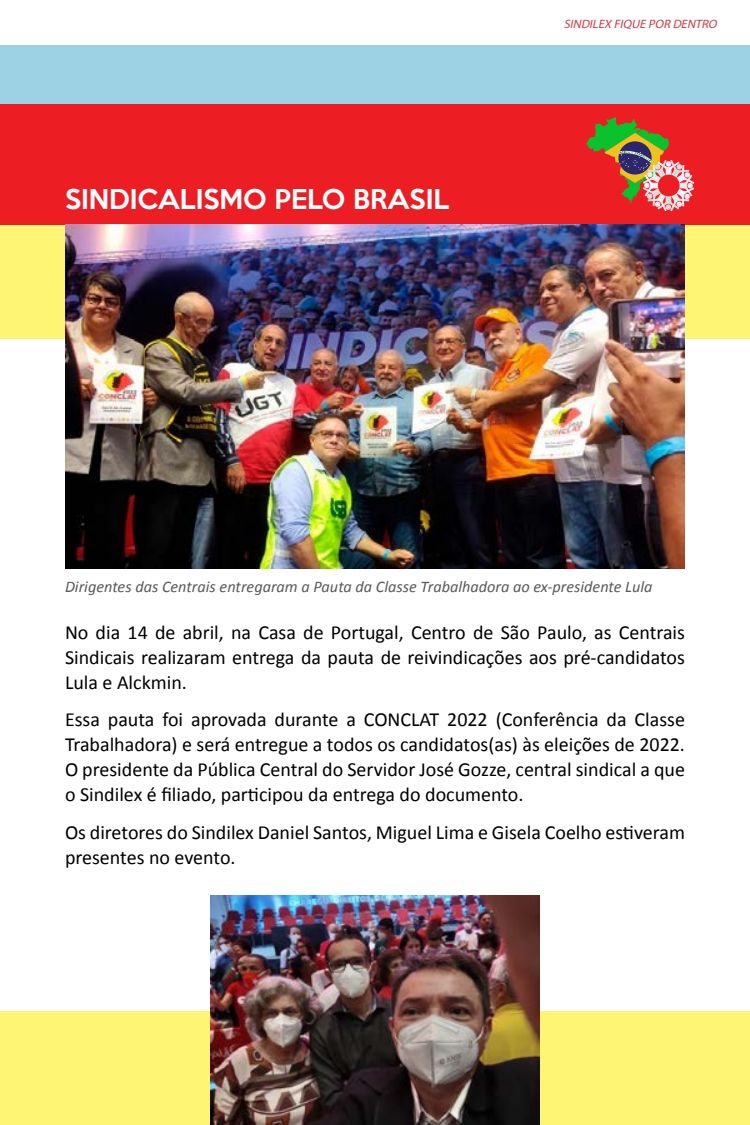
<style>
.page{position:relative;width:750px;height:1125px;background:#fff}
.page>*{position:absolute;margin:0;border:0;box-sizing:border-box;transform-origin:0 0}
.t1{font:500 25px "Keep Calm";color:#fff}
.t2{font:20px/25px "Calibri";color:#000;text-align:justify}
.t3{font:italic 16.25px "Calibri";color:#58595b}
.t4{font:italic 12.12px "Myriad Pro";color:#cc3b42}
</style>
<div class="page">
<div style="left:0;top:1011px;width:750px;height:114px;background:#fff575"></div>
<div style="left:0;top:225px;width:750px;height:114px;background:#fff575"></div>
<div style="left:0;top:99px;width:750px;height:126px;background:#ed1d24"></div>
<div style="left:0;top:45px;width:750px;height:58px;background:#9cd2e3"></div>
<svg style="left:586px;top:117px;width:108px;height:94px"></svg>
<img style="left:211px;top:895px;width:328px;height:230px">
<img style="left:66px;top:225px;width:618px;height:344px">
<p class="t1" style="left:65px;top:177px;width:386px">SINDICALISMO PELO BRASIL</p>
<p class="t4" style="left:564px;top:16px;width:157px">SINDILEX FIQUE POR DENTRO</p>
<p class="t3" style="left:65px;top:576px;width:589px">Dirigentes das Centrais entregaram a Pauta da Classe Trabalhadora ao ex-presidente Lula</p>
<p class="t2" style="left:65px;top:619px;width:621px">No dia 14 de abril, na Casa de Portugal, Centro de São Paulo, as Centrais Sindicais realizaram entrega da pauta de reivindicações aos pré-candidatos Lula e Alckmin.</p>
<p class="t2" style="left:65px;top:707px;width:622px">Essa pauta foi aprovada durante a CONCLAT 2022 (Conferência da Classe Trabalhadora) e será entregue a todos os candidatos(as) às eleições de 2022.<br>O presidente da Pública Central do Servidor José Gozze, central sindical a que o Sindilex é filiado, participou da entrega do documento.</p>
<p class="t2" style="left:65px;top:819px;width:622px">Os diretores do Sindilex Daniel Santos, Miguel Lima e Gisela Coelho estiveram presentes no evento.</p>
</div>
